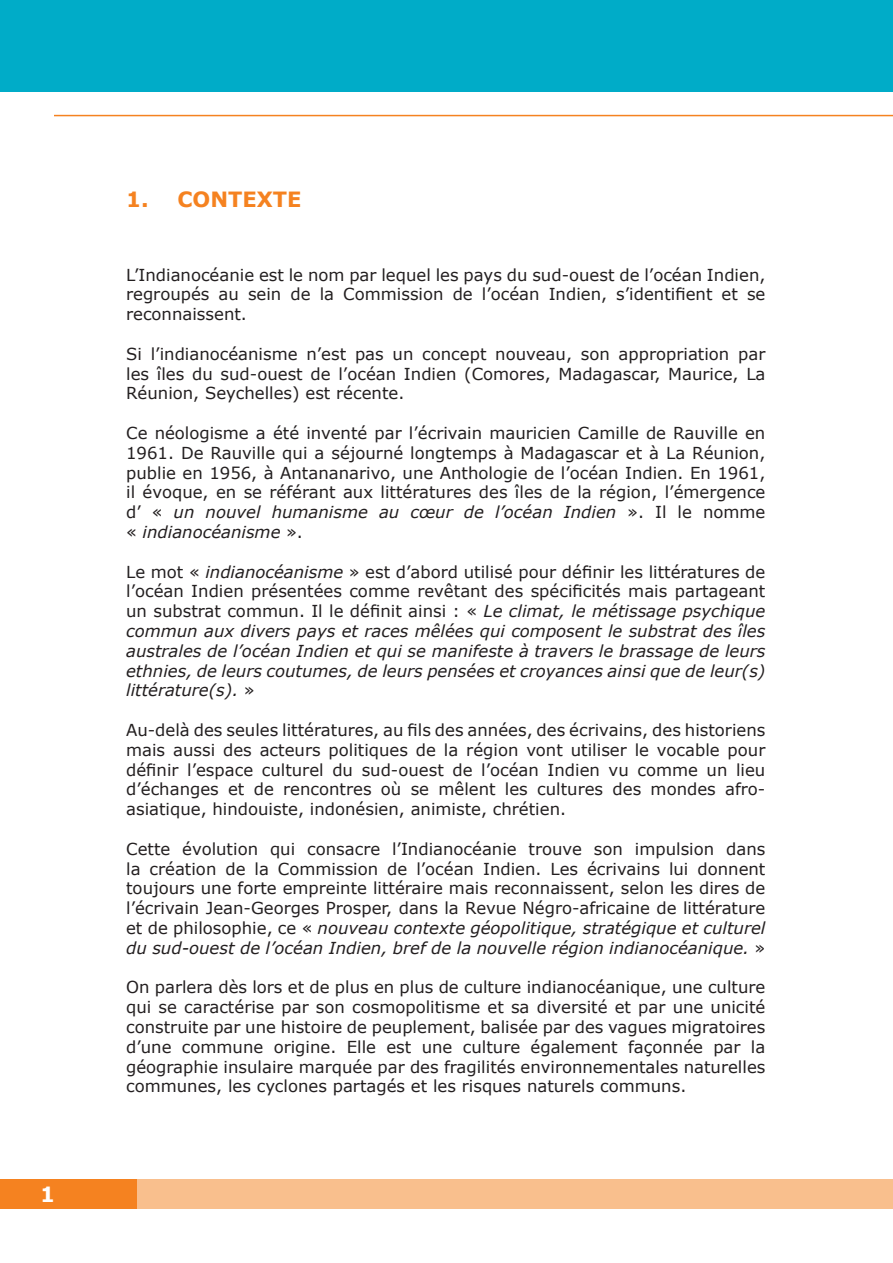
<style>
.page{position:relative;width:893px;height:1263px;background:#fff}
.page>*{position:absolute;margin:0;border:0;box-sizing:border-box;transform-origin:0 0}
.t1{font:700 21px "Verdana";color:#f58220}
.t2{font:700 21px "Verdana";color:#fff}
.t3{font:16.5px/19.8px "Verdana";color:#231f20;text-align:justify}
.t4{font:italic 16.5px/19.8px "Verdana";color:#231f20;text-align:justify}
.s1{font-style:italic}
.s2{font-style:normal}
</style>
<div class="page">
<div style="left:0;top:0;width:893px;height:91px;background:#00acc8"></div>
<hr style="left:54px;top:115px;width:839px;height:1px;background:#f58220">
<div style="left:0;top:1179px;width:893px;height:30px;background:#f9bf8d"></div>
<div style="left:0;top:1179px;width:136px;height:30px;background:#f58220"></div>
<p class="t2" style="left:40px;top:1179px;width:16px">1</p>
<p class="t1" style="left:126px;top:185px;width:177px">1. CONTEXTE</p>
<p class="t3" style="left:126px;top:264px;width:641px">L’Indianocéanie est le nom par lequel les pays du sud-ouest de l’océan Indien, regroupés au sein de la Commission de l’océan Indien, s’identifient et se reconnaissent.</p>
<p class="t3" style="left:126px;top:344px;width:641px">Si l’indianocéanisme n’est pas un concept nouveau, son appropriation par les îles du sud-ouest de l’océan Indien (Comores, Madagascar, Maurice, La Réunion, Seychelles) est récente.</p>
<p class="t3" style="left:126px;top:423px;width:641px">Ce néologisme a été inventé par l’écrivain mauricien Camille de Rauville en 1961. De Rauville qui a séjourné longtemps à Madagascar et à La Réunion, publie en 1956, à Antananarivo, une Anthologie de l’océan Indien. En 1961, il évoque, en se référant aux littératures des îles de la région, l’émergence d’ « <span class="s1">un nouvel humanisme au cœur de l’océan Indien</span> ». Il le nomme « <span class="s1">indianocéanisme</span> ».</p>
<p class="t4" style="left:126px;top:561px;width:641px"><span class="s2">Le mot «</span> indianocéanisme <span class="s2">» est d’abord utilisé pour définir les littératures de l’océan Indien présentées comme revêtant des spécificités mais partageant un substrat commun. Il le définit ainsi : «</span> Le climat, le métissage psychique commun aux divers pays et races mêlées qui composent le substrat des îles australes de l’océan Indien et qui se manifeste à travers le brassage de leurs ethnies, de leurs coutumes, de leurs pensées et croyances ainsi que de leur(s) littérature(s). <span class="s2">»</span></p>
<p class="t3" style="left:126px;top:720px;width:641px">Au-delà des seules littératures, au fils des années, des écrivains, des historiens mais aussi des acteurs politiques de la région vont utiliser le vocable pour définir l’espace culturel du sud-ouest de l’océan Indien vu comme un lieu d’échanges et de rencontres où se mêlent les cultures des mondes afro&shy;asiatique, hindouiste, indonésien, animiste, chrétien.</p>
<p class="t3" style="left:126px;top:839px;width:641px">Cette évolution qui consacre l’Indianocéanie trouve son impulsion dans la création de la Commission de l’océan Indien. Les écrivains lui donnent toujours une forte empreinte littéraire mais reconnaissent, selon les dires de l’écrivain Jean-Georges Prosper, dans la Revue Négro-africaine de littérature et de philosophie, ce « <span class="s1">nouveau contexte géopolitique, stratégique et culturel du sud-ouest de l’océan Indien, bref de la nouvelle région indianocéanique.</span> »</p>
<p class="t3" style="left:126px;top:977px;width:641px">On parlera dès lors et de plus en plus de culture indianocéanique, une culture qui se caractérise par son cosmopolitisme et sa diversité et par une unicité construite par une histoire de peuplement, balisée par des vagues migratoires d’une commune origine. Elle est une culture également façonnée par la géographie insulaire marquée par des fragilités environnementales naturelles communes, les cyclones partagés et les risques naturels communs.</p>
</div>
